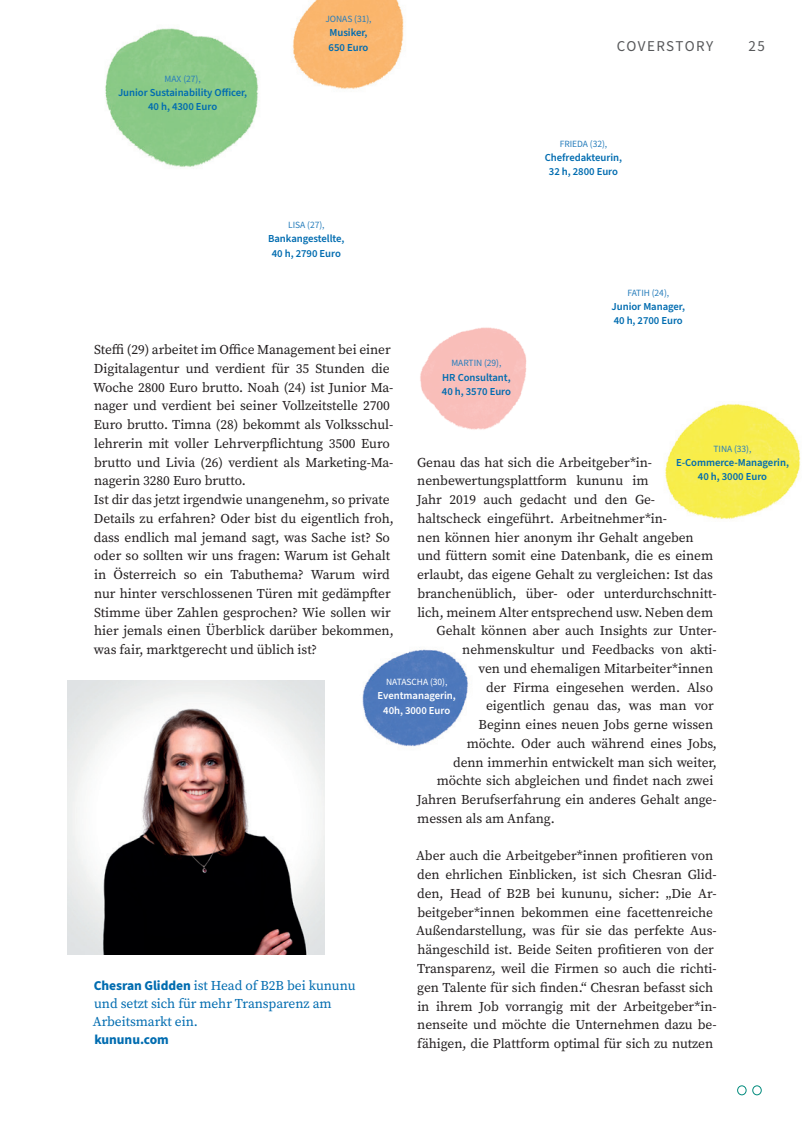
<style>
.page{position:relative;width:808px;height:1127px;background:#fff}
.page>*{position:absolute;margin:0;border:0;box-sizing:border-box;transform-origin:0 0}
.t1{font:15px "Source Sans Pro";letter-spacing:.095em;color:#57585a}
.t2{font:13.5px/18.8px "Source Serif Pro";letter-spacing:-.005em;color:#231f20}
.t3{font:13.5px/18px "Source Serif Pro";letter-spacing:-.005em;color:#006cb0}
.t4{font:700 13.5px "Source Sans Pro";letter-spacing:-.005em;color:#006cb0}
.t5{font:600 10.65px/14.2px "Source Sans Pro";letter-spacing:-.005em;color:#006cb0;text-align:center}
.t6{font:600 10.65px/14.2px "Source Sans Pro";letter-spacing:-.005em;color:#fff;text-align:center}
.t7{font:9.45px "Source Sans Pro";letter-spacing:-.005em;color:#287ebc}
.t8{font:9.45px "Source Sans Pro";letter-spacing:-.005em;color:#fff}
.s1{font-family:"Source Sans Pro";font-weight:700}
</style>
<div class="page">
<div style="left:737px;top:1085px;width:9px;height:10px;border:1px solid #028b7d;border-radius:50%"></div>
<div style="left:752px;top:1085px;width:9px;height:10px;border:1px solid #028b7d;border-radius:50%"></div>
<img style="left:94px;top:8px;width:187px;height:188px;border-radius:94px">
<img style="left:280px;top:0;width:124px;height:102px">
<img style="left:415px;top:316px;width:118px;height:119px;border-radius:59px">
<img style="left:652px;top:379px;width:153px;height:152px;border-radius:76px">
<img style="left:358px;top:635px;width:118px;height:119px;border-radius:59px">
<img style="left:68px;top:680px;width:257px;height:274px">
<p class="t7" style="left:165px;top:72px;width:38px">MAX (27),</p>
<p class="t5" style="left:118px;top:86px;width:131px">Junior Sustainability Officer,<br>40 h, 4300 Euro</p>
<p class="t7" style="left:325px;top:13px;width:48px">JONAS (31),</p>
<p class="t5" style="left:329px;top:26px;width:41px;text-align:left">Musiker,<br>650 Euro</p>
<p class="t7" style="left:288px;top:219px;width:38px">LISA (27),</p>
<p class="t5" style="left:268px;top:232px;width:78px">Bankangestellte,<br>40 h, 2790 Euro</p>
<p class="t1" style="left:617px;top:36px;width:98px">COVERSTORY</p>
<p class="t7" style="left:560px;top:137px;width:49px">FRIEDA (32),</p>
<p class="t5" style="left:545px;top:151px;width:79px">Chefredakteurin,<br>32 h, 2800 Euro</p>
<p class="t1" style="left:749px;top:36px;width:18px">25</p>
<p class="t7" style="left:627px;top:286px;width:43px">FATIH (24),</p>
<p class="t5" style="left:611px;top:300px;width:75px;text-align:left">Junior Manager,<br>40 h, 2700 Euro</p>
<p class="t2" style="left:93px;top:340px;width:302px">Steffi (29) arbeitet im Office Management bei einer Digitalagentur und verdient für 35 Stunden die Woche 2800 Euro brutto. Noah (24) ist Junior Ma&shy;nager und verdient bei seiner Vollzeitstelle 2700<br>Euro brutto. Timna (28) bekommt als Volksschul&shy;lehrerin mit voller Lehrverpflichtung 3500 Euro brutto und Livia (26) verdient als Marketing-Ma&shy;nagerin 3280 Euro brutto.<br>Ist dir das jetzt irgendwie unangenehm, so private Details zu erfahren? Oder bist du eigentlich froh, dass endlich mal jemand sagt, was Sache ist? So oder so sollten wir uns fragen: Warum ist Gehalt in Österreich so ein Tabuthema? Warum wird nur hinter verschlossenen Türen mit gedämpfter Stimme über Zahlen gesprochen? Wie sollen wir hier jemals einen Überblick darüber bekommen, was fair, marktgerecht und üblich ist?</p>
<p class="t7" style="left:451px;top:357px;width:52px">MARTIN (29),</p>
<p class="t5" style="left:442px;top:370px;width:71px;text-align:left">HR Consultant,<br>40 h, 3570 Euro</p>
<p class="t7" style="left:713px;top:442px;width:39px">TINA (33),</p>
<p class="t5" style="left:676px;top:456px;width:114px">E-Commerce-Managerin,<br>40 h, 3000 Euro</p>
<p class="t2" style="left:417px;top:453px;width:237px">Genau das hat sich die Arbeitgeber*in-</p>
<p class="t2" style="left:417px;top:471px;width:233px">nenbewertungsplattform kununu im</p>
<p class="t2" style="left:417px;top:490px;width:240px">Jahr 2019 auch gedacht und den Ge-</p>
<p class="t2" style="left:417px;top:509px;width:251px">haltscheck eingeführt. Arbeitnehmer*in-</p>
<p class="t2" style="left:417px;top:528px;width:278px">nen können hier anonym ihr Gehalt angeben</p>
<p class="t2" style="left:417px;top:546px;width:297px">und füttern somit eine Datenbank, die es einem</p>
<p class="t2" style="left:417px;top:565px;width:297px">erlaubt, das eigene Gehalt zu vergleichen: Ist das</p>
<p class="t2" style="left:417px;top:584px;width:301px">branchenüblich, über- oder unterdurchschnitt-</p>
<p class="t2" style="left:417px;top:603px;width:297px">lich, meinem Alter entsprechend usw. Neben dem</p>
<p class="t2" style="left:437px;top:621px;width:282px">Gehalt können aber auch Insights zur Unter-</p>
<p class="t2" style="left:462px;top:640px;width:256px">nehmenskultur und Feedbacks von akti-</p>
<p class="t2" style="left:478px;top:659px;width:236px">ven und ehemaligen Mitarbeiter*innen</p>
<p class="t2" style="left:486px;top:678px;width:228px">der Firma eingesehen werden. Also</p>
<p class="t2" style="left:486px;top:696px;width:229px">eigentlich genau das, was man vor</p>
<p class="t2" style="left:479px;top:715px;width:236px">Beginn eines neuen Jobs gerne wissen</p>
<p class="t2" style="left:467px;top:734px;width:252px">möchte. Oder auch während eines Jobs,</p>
<p class="t2" style="left:453px;top:753px;width:265px">denn immerhin entwickelt man sich weiter,</p>
<p class="t2" style="left:437px;top:771px;width:278px">möchte sich abgleichen und findet nach zwei</p>
<p class="t2" style="left:417px;top:790px;width:301px">Jahren Berufserfahrung ein anderes Gehalt ange-</p>
<p class="t2" style="left:417px;top:809px;width:139px">messen als am Anfang.</p>
<p class="t2" style="left:416px;top:846px;width:302px">Aber auch die Arbeitgeber*innen profitieren von den ehrlichen Einblicken, ist sich Chesran Glid&shy;den, Head of B2B bei kununu, sicher: „Die Ar&shy;beitgeber*innen bekommen eine facettenreiche Außendarstellung, was für sie das perfekte Aus&shy;hängeschild ist. Beide Seiten profitieren von der Transparenz, weil die Firmen so auch die richti&shy;gen Talente für sich finden.“ Chesran befasst sich in ihrem Job vorrangig mit der Arbeitgeber*in&shy;nenseite und möchte die Unternehmen dazu be&shy;fähigen, die Plattform optimal für sich zu nutzen</p>
<p class="t8" style="left:386px;top:676px;width:63px">NATASCHA (30),</p>
<p class="t6" style="left:378px;top:689px;width:80px">Eventmanagerin,<br>40h, 3000 Euro</p>
<p class="t3" style="left:93px;top:977px;width:264px"><span class="s1">Chesran Glidden</span> ist Head of B2B bei kununu und setzt sich für mehr Transparenz am<br>Arbeitsmarkt ein.</p>
<p class="t4" style="left:94px;top:1030px;width:76px">kununu.com</p>
</div>
